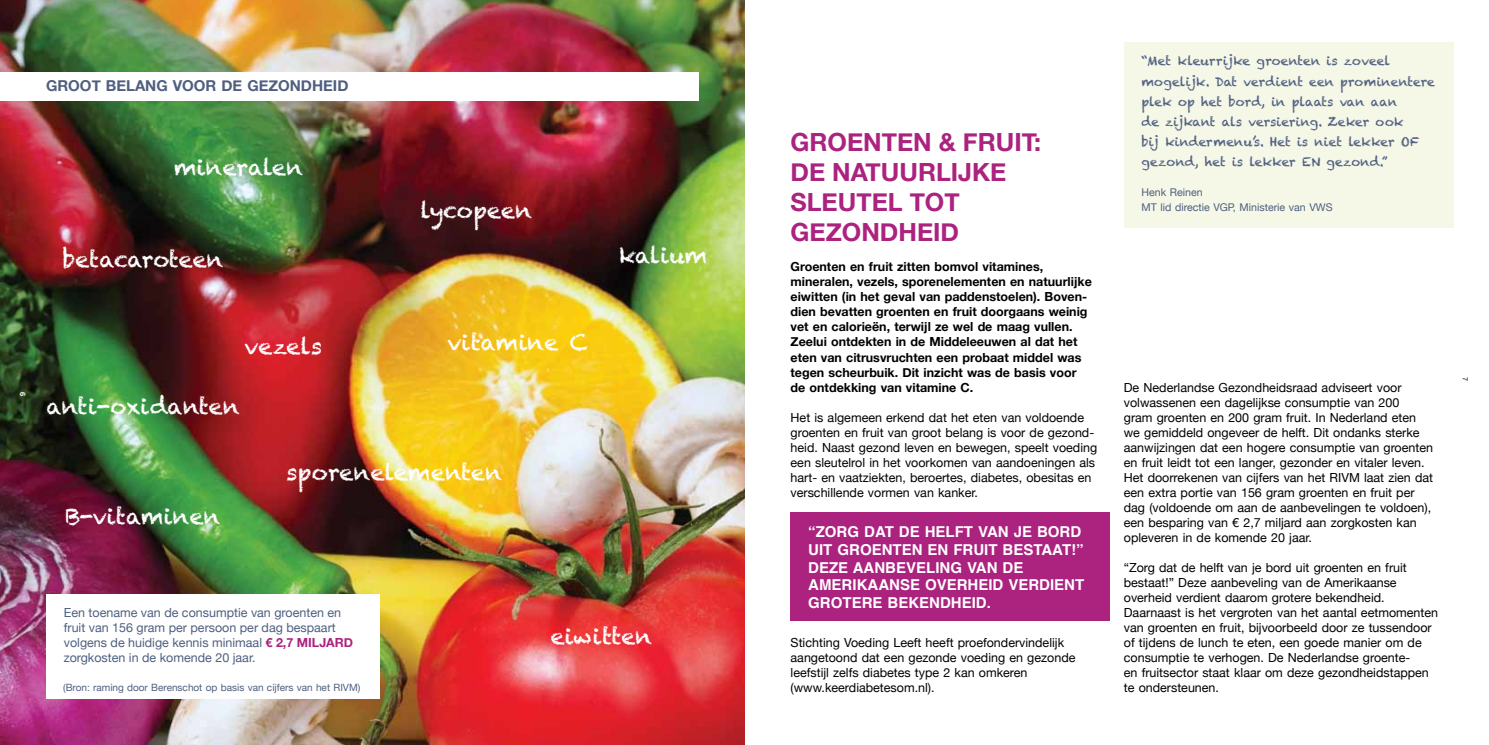
<style>
.page{position:relative;width:1489px;height:745px;background:#fff}
.page>*{position:absolute;margin:0;border:0;box-sizing:border-box;transform-origin:0 0}
.t1{font:700 25px/30px "Helvetica Neue";color:#ab227f}
.t2{font:22.5px "Chalkduster";color:#fff}
.t3{font:700 15px/17.5px "Helvetica";color:#fff}
.t4{font:700 15px "Helvetica Neue";color:#4f5f80}
.t5{font:12.5px/15px "Helvetica Neue";color:#000}
.t6{font:700 12.5px/15px "Helvetica Neue";color:#000}
.t7{font:12.5px/20px "Chalkduster";color:#4f5f80}
.t8{font:12.5px/15px "Helvetica Neue";color:#4f5f80}
.t9{font:10.62px/15px "Helvetica Neue";color:#4f5f80}
.t10{font:10px "Helvetica Neue";color:#4f5f80}
.t11{font:700 7.5px "Helvetica Neue";color:#4f5f80}
.t12{font:700 7.5px "Helvetica Neue";color:#fff}
.s1{font-weight:700;color:#ab227f}
</style>
<div class="page">
<div style="left:1123px;top:42px;width:330px;height:186px;background:#f5f7e7"></div>
<img style="left:0;top:0;width:744px;height:744px">
<div style="left:790px;top:512px;width:319px;height:108px;background:#ab227f"></div>
<div style="left:46px;top:594px;width:333px;height:104px;background:#fff"></div>
<div style="left:0;top:72px;width:698px;height:28px;background:#fff"></div>
<p class="t4" style="left:46px;top:74px;width:295px">Groot belang voor de gezondh eid</p>
<h2 class="t2" style="left:174px;top:154px;width:131px">mineralen</h2>
<h2 class="t2" style="left:420px;top:197px;width:113px">lycopeen</h2>
<h2 class="t2" style="left:62px;top:246px;width:162px">betacaroteen</h2>
<h2 class="t2" style="left:618px;top:242px;width:90px">kalium</h2>
<p class="t12" style="left:29px;top:391px;width:6px;rotate:90deg">6</p>
<h2 class="t2" style="left:244px;top:332px;width:79px">vezels</h2>
<h2 class="t2" style="left:46px;top:392px;width:195px">anti-oxidanten</h2>
<h2 class="t2" style="left:447px;top:329px;width:142px">vitamine C</h2>
<h2 class="t2" style="left:65px;top:502px;width:156px">B-vitaminen</h2>
<h2 class="t2" style="left:286px;top:459px;width:217px">sporenelementen</h2>
<p class="t8" style="left:64px;top:605px;width:289px">Een toename van de consumptie van groenten en fruit van 156 gram per persoon per dag bespaart volgens de huidige kennis minimaal <span class="s1">€ 2,7 miljard </span>zorgkosten in de komende 20 jaar.</p>
<p class="t10" style="left:63px;top:679px;width:299px">(Bron: raming door Berenschot op basis van cijfers van het RIVM)</p>
<h2 class="t2" style="left:551px;top:623px;width:103px">eiwitten</h2>
<h1 class="t1" style="left:790px;top:128px;width:252px">Groenten &amp; fruit: de natuu rlijke sleutel tot gezondh eid</h1>
<p class="t6" style="left:790px;top:259px;width:303px">Groenten en fruit zitten bomvol vitamines, mineralen, vezels, sporenelementen en natuurlijke eiwitten (in het geval van paddenstoelen). Boven&shy;dien bevatten groenten en fruit doorgaans weinig vet en calorieën, terwijl ze wel de maag vullen.<br>Zeelui ontdekten in de Middeleeuwen al dat het eten van citrusvruchten een probaat middel was tegen scheurbuik. Dit inzicht was de basis voor de ontdekking van vitamine C.</p>
<p class="t5" style="left:790px;top:410px;width:308px">Het is algemeen erkend dat het eten van voldoende groenten en fruit van groot belang is voor de gezond&shy;heid. Naast gezond leven en bewegen, speelt voeding een sleutelrol in het voorkomen van aandoeningen als hart- en vaatziekten, beroertes, diabetes, obesitas en verschillende vormen van kanker.</p>
<p class="t3" style="left:808px;top:523px;width:277px">“ZORG DAT DE HELFT VAN JE BORD<br>UIT GROENTEN EN FRUIT BESTAAT!”<br>DEZE AANBEVELING VAN DE<br>AMERIKAANSE OVERHEID VERDIENT<br>GROTERE BEKENDHEID.</p>
<p class="t5" style="left:790px;top:635px;width:286px">Stichting Voeding Leeft heeft proefondervindelijk aangetoond dat een gezonde voeding en gezonde leefstijl zelfs diabetes type 2 kan omkeren (www.keerdiabetesom.nl).</p>
<p class="t7" style="left:1141px;top:51px;width:295px">“Met kleurrijke groenten is zoveel mogelijk. Dat verdient een prominentere plek op het bord, in plaats van aan<br>de zijkant als versiering. Zeker ook<br>bij kindermenu’s. Het is niet lekker OF gezond, het is lekker EN gezond.”</p>
<p class="t9" style="left:1141px;top:185px;width:192px">Henk Reinen<br>MT lid directie VGP, Ministerie van VWS</p>
<p class="t5" style="left:1123px;top:380px;width:311px">De Nederlandse Gezondheidsraad adviseert voor volwassenen een dagelijkse consumptie van 200<br>gram groenten en 200 gram fruit. In Nederland eten we gemiddeld ongeveer de helft. Dit ondanks sterke aanwijzingen dat een hogere consumptie van groenten en fruit leidt tot een langer, gezonder en vitaler leven.<br>Het doorrekenen van cijfers van het RIVM laat zien dat een extra portie van 156 gram groenten en fruit per dag (voldoende om aan de aanbevelingen te voldoen), een besparing van € 2,7 miljard aan zorgkosten kan opleveren in de komende 20 jaar.</p>
<p class="t5" style="left:1123px;top:560px;width:316px">“Zorg dat de helft van je bord uit groenten en fruit bestaat!” Deze aanbeveling van de Amerikaanse overheid verdient daarom grotere bekendheid.<br>Daarnaast is het vergroten van het aantal eetmomenten van groenten en fruit, bijvoorbeeld door ze tussendoor of tijdens de lunch te eten, een goede manier om de consumptie te verhogen. De Nederlandse groente-<br>en fruitsector staat klaar om deze gezondheidstappen te ondersteunen.</p>
<p class="t11" style="left:1470px;top:376px;width:6px;rotate:90deg">7</p>
</div>
